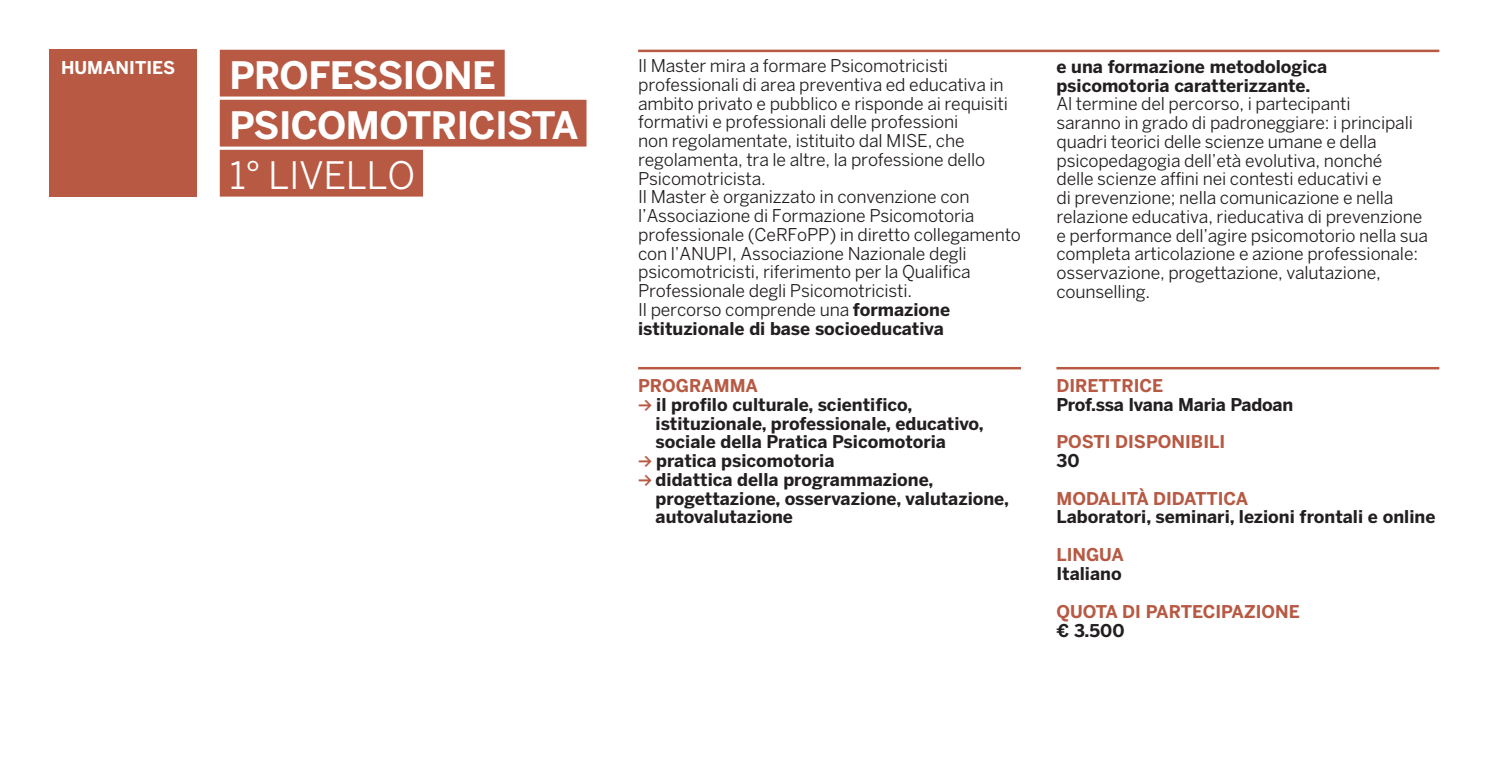
<style>
.page{position:relative;width:1489px;height:780px;background:#fff}
.page>*{position:absolute;margin:0;border:0;box-sizing:border-box;transform-origin:0 0}
.t1{font:700 37.5px/50px "Benton Sans";letter-spacing:-.015em;color:#fff}
.t2{font:37.5px "Benton Sans";letter-spacing:-.01em;color:#fff}
.t3{font:17.5px/18.8px "Benton Sans";letter-spacing:-.01em;color:#231f20}
.t4{font:700 17.5px/18.8px "Benton Sans";color:#231f20}
.t5{font:700 17.5px "Benton Sans";color:#b75943}
.t6{font:700 17.5px "Benton Sans";color:#fff}
.s1{font-weight:700}
.s2{font-family:"Akkurat";color:#b75943}
</style>
<div class="page">
<div style="left:50px;top:50px;width:147px;height:147px;background:#b75943"></div>
<div style="left:220px;top:50px;width:284px;height:46px;background:#b75943"></div>
<div style="left:220px;top:100px;width:366px;height:46px;background:#b75943"></div>
<div style="left:220px;top:150px;width:203px;height:46px;background:#b75943"></div>
<hr style="left:638px;top:50px;width:801px;height:2px;background:#b75943">
<hr style="left:638px;top:367px;width:382px;height:2px;background:#b75943">
<hr style="left:1056px;top:367px;width:383px;height:2px;background:#b75943">
<p class="t6" style="left:61px;top:55px;width:115px">HUMANITIES</p>
<p class="t3" style="left:638px;top:56px;width:384px">Il Master mira a formare Psicomotricisti professionali di area preventiva ed educativa in ambito privato e pubblico e risponde ai requisiti formativi e professionali delle professioni<br>non regolamentate, istituito dal MISE, che regolamenta, tra le altre, la professione dello Psicomotricista.<br>Il Master è organizzato in convenzione con l’Associazione di Formazione Psicomotoria professionale (CeRFoPP) in diretto collegamento con l’ANUPI, Associazione Nazionale degli psicomotricisti, riferimento per la Qualifica Professionale degli Psicomotricisti.<br>Il percorso comprende una <span class="s1">formazione istituzionale di base socioeducativa</span></p>
<p class="t4" style="left:1056px;top:56px;width:272px">e una formazione metodologica psicomotoria caratterizzante.</p>
<h1 class="t1" style="left:229px;top:49px;width:351px">PROFESSIONE<br>PSICOMOTRICISTA</h1>
<h1 class="t2" style="left:229px;top:153px;width:187px">1° LIVELLO</h1>
<p class="t3" style="left:1056px;top:94px;width:373px">Al termine del percorso, i partecipanti<br>saranno in grado di padroneggiare: i principali quadri teorici delle scienze umane e della psicopedagogia dell’età evolutiva, nonché<br>delle scienze affini nei contesti educativi e<br>di prevenzione; nella comunicazione e nella relazione educativa, rieducativa di prevenzione e performance dell’agire psicomotorio nella sua completa articolazione e azione professionale: osservazione, progettazione, valutazione, counselling.</p>
<p class="t5" style="left:638px;top:373px;width:121px">PROGRAMMA</p>
<p class="t4" style="left:638px;top:394px;width:276px"><span class="s2">≥</span> il profilo culturale, scientifico,</p>
<p class="t4" style="left:655px;top:413px;width:329px">istituzionale, professionale, educativo,</p>
<p class="t4" style="left:655px;top:432px;width:292px">sociale della Pratica Psicomotoria</p>
<p class="t4" style="left:638px;top:450px;width:198px"><span class="s2">≥</span> pratica psicomotoria</p>
<p class="t4" style="left:638px;top:469px;width:297px"><span class="s2">≥</span> didattica della programmazione,</p>
<p class="t4" style="left:655px;top:488px;width:355px">progettazione, osservazione, valutazione,</p>
<p class="t4" style="left:655px;top:507px;width:139px">autovalutazione</p>
<p class="t5" style="left:1056px;top:373px;width:108px">DIRETTRICE</p>
<p class="t4" style="left:1056px;top:394px;width:238px">Prof.ssa Ivana Maria Padoan</p>
<p class="t5" style="left:1056px;top:429px;width:170px">POSTI DISPONIBILI</p>
<p class="t4" style="left:1056px;top:450px;width:25px">30</p>
<p class="t5" style="left:1056px;top:485px;width:193px">MODALITÀ DIDATTICA</p>
<p class="t4" style="left:1056px;top:507px;width:380px">Laboratori, seminari, lezioni frontali e online</p>
<p class="t5" style="left:1056px;top:541px;width:69px">LINGUA</p>
<p class="t4" style="left:1056px;top:563px;width:67px">Italiano</p>
<p class="t5" style="left:1056px;top:599px;width:245px">QUOTA DI PARTECIPAZIONE</p>
<p class="t4" style="left:1056px;top:620px;width:70px">€ 3.500</p>
</div>
